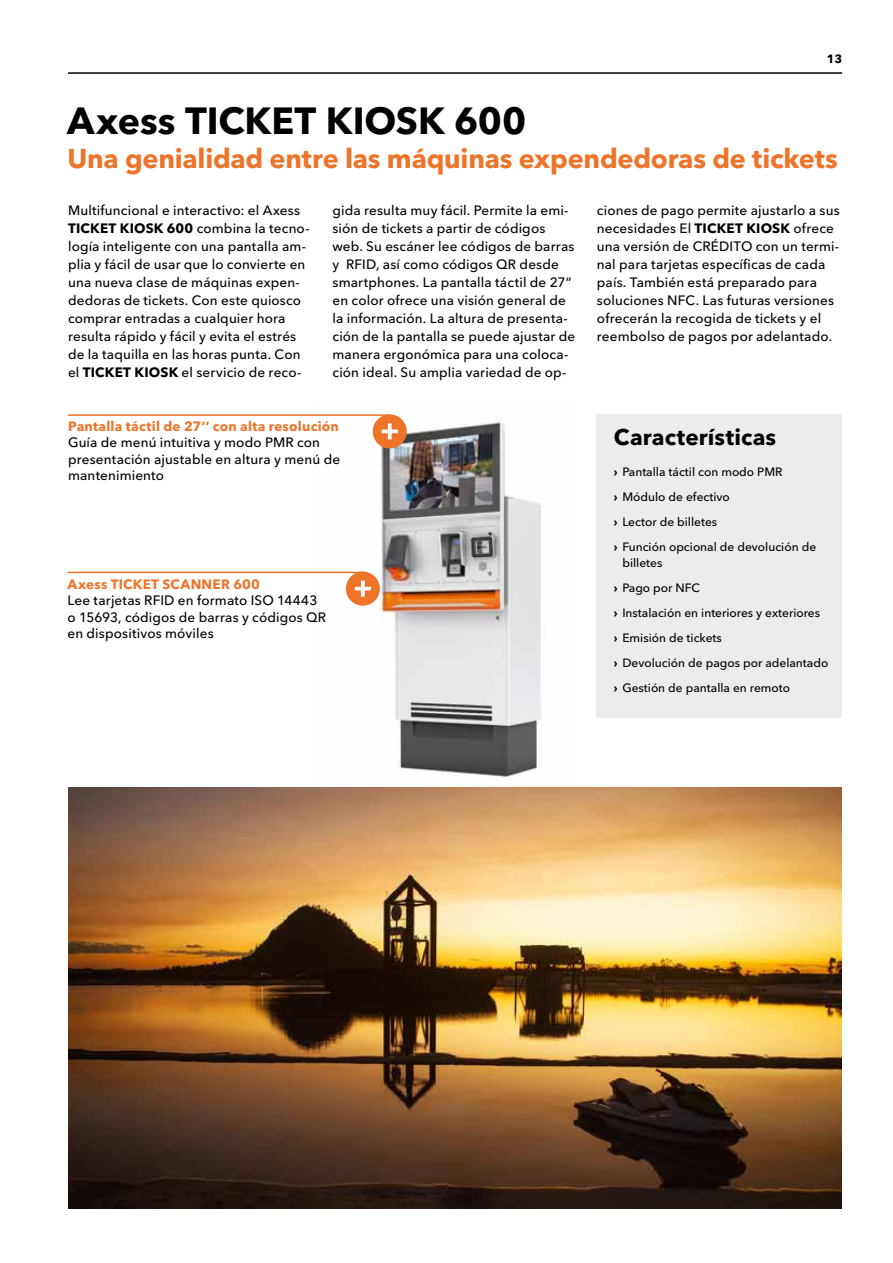
<style>
.page{position:relative;width:893px;height:1263px;background:#fff}
.page>*{position:absolute;margin:0;border:0;box-sizing:border-box;transform-origin:0 0}
.t1{font:700 37.5px "Avenir Next Cyr";color:#000}
.t2{font:700 27px "Avenir Next Cyr";letter-spacing:-.01em;color:#ee742a}
.t3{font:700 22.5px "Avenir Next Cyr";letter-spacing:.005em;color:#000}
.t4{font:500 13.5px/18px "Avenir Next Cyr";letter-spacing:.01em;color:#000}
.t5{font:700 13.5px "Avenir Next Cyr";letter-spacing:.015em;color:#ee742a}
.t6{font:500 12px/25px "Avenir Next Cyr";color:#000}
.t7{font:700 12px "Avenir Next Cyr";color:#000}
.s1{font-weight:700}
</style>
<div class="page">
<hr style="left:68px;top:72px;width:774px;height:2px;background:#000">
<img style="left:313px;top:417px;width:228px;height:361px">
<div style="left:597px;top:414px;width:245px;height:304px;background:#ececec"></div>
<hr style="left:68px;top:414px;width:322px;height:2px;background:#ee742a">
<div style="left:373px;top:414px;width:34px;height:34px;background:#ee742a;border-radius:50%"></div>
<svg style="left:382px;top:423px;width:16px;height:16px"></svg>
<hr style="left:68px;top:572px;width:296px;height:1px;background:#ee742a">
<div style="left:346px;top:572px;width:34px;height:34px;background:#ee742a;border-radius:50%"></div>
<svg style="left:355px;top:581px;width:16px;height:16px"></svg>
<img style="left:68px;top:787px;width:774px;height:422px">
<p class="t7" style="left:827px;top:52px;width:17px">13</p>
<h1 class="t1" style="left:67px;top:97px;width:461px">Axess TICKET KIOSK 600</h1>
<h2 class="t2" style="left:67px;top:142px;width:772px">Una genialidad entre las máquinas expendedoras de tickets</h2>
<p class="t4" style="left:68px;top:202px;width:243px">Multifuncional e interactivo: el Axess <span class="s1">TICKET KIOSK 600</span> combina la tecno&shy;logía inteligente con una pantalla am&shy;plia y fácil de usar que lo convierte en una nueva clase de máquinas expen&shy;dedoras de tickets. Con este quiosco comprar entradas a cualquier hora resulta rápido y fácil y evita el estrés de la taquilla en las horas punta. Con el <span class="s1">TICKET KIOSK</span> el servicio de reco-</p>
<p class="t4" style="left:332px;top:202px;width:244px">gida resulta muy fácil. Permite la emi&shy;sión de tickets a partir de códigos web. Su escáner lee códigos de barras y RFID, así como códigos QR desde smartphones. La pantalla táctil de 27“ en color ofrece una visión general de la información. La altura de presenta&shy;ción de la pantalla se puede ajustar de manera ergonómica para una coloca&shy;ción ideal. Su amplia variedad de op-</p>
<p class="t4" style="left:597px;top:202px;width:244px">ciones de pago permite ajustarlo a sus necesidades El <span class="s1">TICKET KIOSK</span> ofrece una versión de CRÉDITO con un termi&shy;nal para tarjetas específicas de cada país. También está preparado para soluciones NFC. Las futuras versiones ofrecerán la recogida de tickets y el reembolso de pagos por adelantado.</p>
<p class="t5" style="left:68px;top:418px;width:272px">Pantalla táctil de 27‘‘ con alta resolución</p>
<p class="t4" style="left:68px;top:434px;width:274px;line-height:16.5px">Guía de menú intuitiva y modo PMR con presentación ajustable en altura y menú de mantenimiento</p>
<p class="t5" style="left:68px;top:576px;width:194px">Axess TICKET SCANNER 600</p>
<p class="t4" style="left:68px;top:592px;width:260px;line-height:16.5px">Lee tarjetas RFID en formato ISO 14443 o 15693, códigos de barras y códigos QR en dispositivos móviles</p>
<h3 class="t3" style="left:614px;top:424px;width:164px">Características</h3>
<p class="t6" style="left:614px;top:459px;width:204px"><span class="s1">›</span> Pantalla táctil con modo PMR<br><span class="s1">›</span> Módulo de efectivo<br><span class="s1">›</span> Lector de billetes<br><span class="s1">›</span> Función opcional de devolución de</p>
<p class="t6" style="left:614px;top:551px;width:216px;text-indent:9px">billetes<br><span class="s1">›</span> Pago por NFC<br><span class="s1">›</span> Instalación en interiores y exteriores<br><span class="s1">›</span> Emisión de tickets<br><span class="s1">›</span> Devolución de pagos por adelantado <span class="s1">›</span> Gestión de pantalla en remoto</p>
</div>
